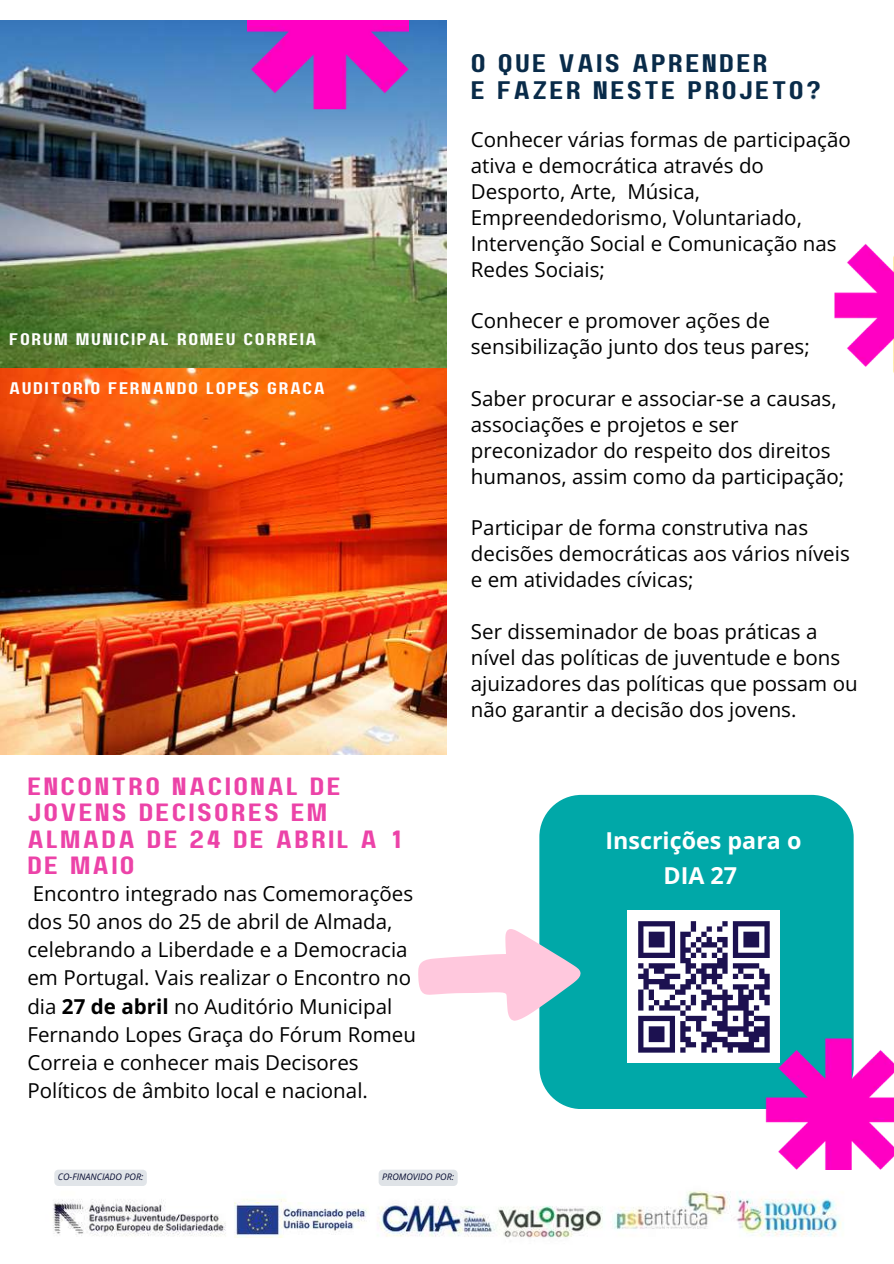
<style>
.page{position:relative;width:894px;height:1264px;background:#fff}
.page>*{position:absolute;margin:0;border:0;box-sizing:border-box;transform-origin:0 0}
.t1{font:25.35px/27px "Paalalabas Display Wide BETA";letter-spacing:.09em;color:#092b49}
.t2{font:24.9px/26.5px "Paalalabas Display Wide BETA";letter-spacing:.09em;color:#ec43a8}
.t3{font:700 23.25px/34.8px "Open Sans";color:#fff;text-align:center}
.t4{font:20.55px/25.8px "Open Sans";color:#000}
.t5{font:16.8px "Paalalabas Display Wide BETA";letter-spacing:.09em;color:#fefefd}
.t6{font:italic 9px "Open Sans";color:#050a30}
.s1{font-weight:700}
</style>
<div class="page">
<img style="left:53px;top:1169px;width:829px;height:69px">
<img style="left:234px;top:1202px;width:134px;height:35px">
<div style="left:54px;top:1169px;width:93px;height:16px;background:#e1e5e9"></div>
<div style="left:378px;top:1169px;width:79px;height:16px;background:#dfe3e7"></div>
<div style="left:539px;top:795px;width:314px;height:313px;background:#00a8a8;border-radius:42px"></div>
<div style="left:627px;top:910px;width:153px;height:153px;background:#fff"></div>
<div style="left:638px;top:921px;width:36px;height:5px;background:#1c1150"></div>
<div style="left:732px;top:921px;width:37px;height:5px;background:#1c1150"></div>
<div style="left:648px;top:931px;width:16px;height:5px;background:#1c1150"></div>
<div style="left:743px;top:931px;width:16px;height:5px;background:#1c1150"></div>
<div style="left:648px;top:936px;width:16px;height:6px;background:#1c1150"></div>
<div style="left:743px;top:936px;width:16px;height:6px;background:#1c1150"></div>
<div style="left:648px;top:942px;width:16px;height:5px;background:#1c1150"></div>
<div style="left:743px;top:942px;width:16px;height:5px;background:#1c1150"></div>
<svg style="left:638px;top:926px;width:5px;height:26px"></svg>
<svg style="left:669px;top:926px;width:5px;height:26px"></svg>
<svg style="left:764px;top:926px;width:5px;height:26px"></svg>
<div style="left:638px;top:952px;width:36px;height:6px;background:#1c1150"></div>
<svg style="left:680px;top:921px;width:58px;height:37px"></svg>
<div style="left:732px;top:952px;width:37px;height:6px;background:#1c1150"></div>
<div style="left:680px;top:958px;width:10px;height:5px;background:#1c1150"></div>
<div style="left:717px;top:958px;width:10px;height:5px;background:#1c1150"></div>
<div style="left:648px;top:963px;width:26px;height:5px;background:#1c1150"></div>
<div style="left:685px;top:963px;width:10px;height:5px;background:#1c1150"></div>
<div style="left:701px;top:963px;width:26px;height:5px;background:#1c1150"></div>
<div style="left:732px;top:963px;width:27px;height:5px;background:#1c1150"></div>
<svg style="left:638px;top:963px;width:10px;height:10px"></svg>
<div style="left:653px;top:968px;width:11px;height:5px;background:#1c1150"></div>
<div style="left:638px;top:973px;width:10px;height:6px;background:#1c1150"></div>
<div style="left:664px;top:973px;width:16px;height:6px;background:#1c1150"></div>
<div style="left:643px;top:979px;width:26px;height:5px;background:#1c1150"></div>
<div style="left:674px;top:989px;width:11px;height:5px;background:#1c1150"></div>
<svg style="left:638px;top:984px;width:36px;height:26px"></svg>
<div style="left:659px;top:1005px;width:21px;height:5px;background:#1c1150"></div>
<div style="left:638px;top:1015px;width:36px;height:6px;background:#1c1150"></div>
<div style="left:648px;top:1026px;width:16px;height:5px;background:#1c1150"></div>
<div style="left:648px;top:1031px;width:16px;height:5px;background:#1c1150"></div>
<div style="left:648px;top:1036px;width:16px;height:6px;background:#1c1150"></div>
<svg style="left:638px;top:1021px;width:5px;height:26px"></svg>
<svg style="left:669px;top:1021px;width:5px;height:26px"></svg>
<div style="left:638px;top:1047px;width:36px;height:5px;background:#1c1150"></div>
<svg style="left:680px;top:968px;width:89px;height:84px"></svg>
<div style="left:738px;top:1047px;width:31px;height:5px;background:#1c1150"></div>
<svg style="left:418px;top:929px;width:163px;height:92px"></svg>
<img style="left:0;top:21px;width:446px;height:733px">
<img style="left:247px;top:21px;width:161px;height:121px">
<img style="left:834px;top:243px;width:59px;height:124px">
<img style="left:741px;top:1005px;width:152px;height:164px">
<p class="t5" style="left:9px;top:332px;width:309px">FÓRUM MUNICIPAL ROMEU CORREIA</p>
<p class="t5" style="left:9px;top:381px;width:317px">AUDITÓRIO FERNANDO LOPES GRAÇA</p>
<p class="t2" style="left:27px;top:774px;width:378px">ENCONTRO NACIONAL DE<br>JOVENS DECISORES EM<br>ALMADA DE 24 DE ABRIL A 1<br>DE MAIO</p>
<p class="t4" style="left:27px;top:879px;width:390px;line-height:28.2px">Encontro integrado nas Comemorações dos 50 anos do 25 de abril de Almada, celebrando a Liberdade e a Democracia em Portugal. Vais realizar o Encontro no dia <span class="s1">27 de abril</span> no Auditório Municipal Fernando Lopes Graça do Fórum Romeu Correia e conhecer mais Decisores Políticos de âmbito local e nacional.</p>
<p class="t1" style="left:470px;top:52px;width:351px">O QUE VAIS APRENDER<br>E FAZER NESTE PROJETO?</p>
<p class="t4" style="left:470px;top:126px;width:381px">Conhecer várias formas de participação ativa e democrática através do<br>Desporto, Arte, Música,<br>Empreendedorismo, Voluntariado,<br>Intervenção Social e Comunicação nas<br>Redes Sociais;</p>
<p class="t4" style="left:470px;top:307px;width:340px">Conhecer e promover ações de sensibilização junto dos teus pares;</p>
<p class="t4" style="left:470px;top:385px;width:375px">Saber procurar e associar-se a causas, associações e projetos e ser preconizador do respeito dos direitos humanos, assim como da participação;</p>
<p class="t4" style="left:470px;top:514px;width:380px">Participar de forma construtiva nas decisões democráticas aos vários níveis e em atividades cívicas;</p>
<p class="t4" style="left:470px;top:618px;width:388px">Ser disseminador de boas práticas a nível das políticas de juventude e bons ajuizadores das políticas que possam ou não garantir a decisão dos jovens.</p>
<p class="t3" style="left:605px;top:822px;width:197px">Inscrições para o<br>DIA 27</p>
<p class="t6" style="left:58px;top:1170px;width:87px">CO-FINANCIADO POR:</p>
<p class="t6" style="left:382px;top:1170px;width:73px">PROMOVIDO POR:</p>
</div>
